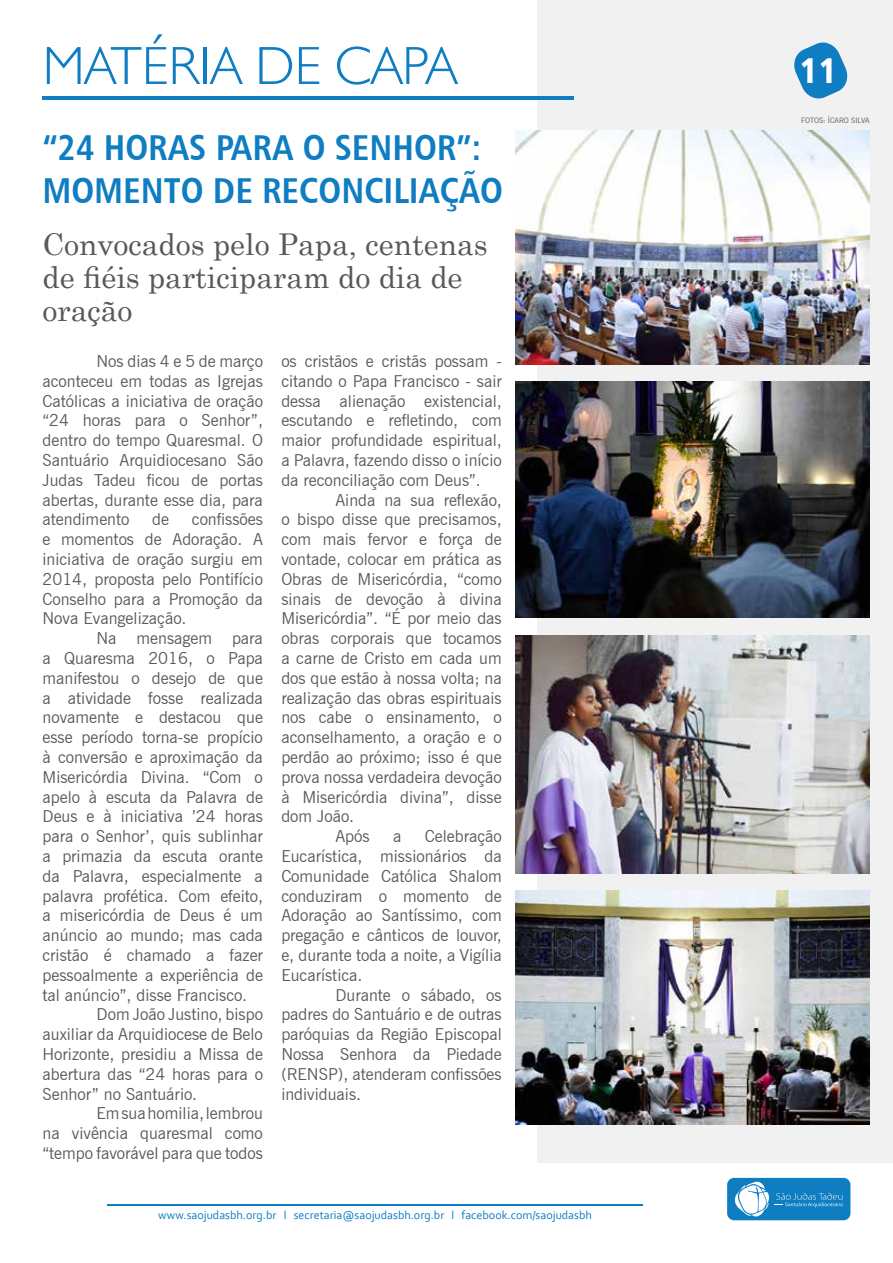
<style>
.page{position:relative;width:893px;height:1263px;background:#fff}
.page>*{position:absolute;margin:0;border:0;box-sizing:border-box;transform-origin:0 0}
.t1{font:300 54px "Humanist 521 BT";color:#0e7dc2}
.t2{font:36px/43.2px "Humanist 777 BT Bold Condensed B";color:#0e7dc2}
.t3{font:36px "Humanist 777 BT Black Condensed B";color:#fff}
.t4{font:30px/33px "Century Schoolbook";color:#58595b}
.t5{font:16.5px/19.8px "News Gothic BT";color:#58595b;text-align:justify}
.t6{font:12px "Corbel";color:#0e7dc2}
.t7{font:7.5px "News Gothic BT";color:#58595b}
</style>
<div class="page">
<div style="left:538px;top:0;width:355px;height:1162px;background:#f1f1f2"></div>
<hr style="left:108px;top:1204px;width:535px;height:1px;background:#0e7dc2">
<div style="left:727px;top:1178px;width:123px;height:42px;background:#0e7dc2;border-radius:7px"></div>
<svg style="left:734px;top:1181px;width:109px;height:36px"></svg>
<svg style="left:794px;top:42px;width:54px;height:57px"></svg>
<hr style="left:43px;top:96px;width:531px;height:4px;background:#0e7dc2">
<img style="left:516px;top:635px;width:354px;height:238px">
<img style="left:516px;top:130px;width:354px;height:235px">
<img style="left:516px;top:382px;width:354px;height:236px">
<img style="left:515px;top:890px;width:355px;height:235px">
<h1 class="t1" style="left:43px;top:32px;width:416px">MATÉRIA DE CAPA</h1>
<h2 class="t2" style="left:43px;top:125px;width:462px">“24 HORAS PARA O SENHOR”:<br>MOMENTO DE RECONCILIAÇÃO</h2>
<h3 class="t4" style="left:43px;top:225px;width:447px">Convocados pelo Papa, centenas de fiéis participaram do dia de oração</h3>
<p class="t5" style="left:43px;top:351px;width:222px;text-indent:54px">Nos dias 4 e 5 de março aconteceu em todas as Igrejas Católicas a iniciativa de oração “24 horas para o Senhor”, dentro do tempo Quaresmal. O Santuário Arquidiocesano São Judas Tadeu ficou de portas abertas, durante esse dia, para atendimento</p>
<p class="t5" style="left:43px;top:509px;width:222px;text-indent:149px">confissões e momentos de Adoração. A iniciativa de oração surgiu em 2014, proposta pelo Pontifício Conselho para a Promoção da Nova Evangelização.</p>
<p class="t5" style="left:97px;top:628px;width:168px">Na mensagem para</p>
<p class="t5" style="left:43px;top:648px;width:222px">a Quaresma 2016, o Papa</p>
<p class="t5" style="left:43px;top:668px;width:222px">manifestou o desejo de que</p>
<p class="t5" style="left:43px;top:688px;width:222px">a atividade fosse realizada</p>
<p class="t5" style="left:43px;top:707px;width:222px">novamente e destacou que</p>
<p class="t5" style="left:43px;top:727px;width:222px">esse período torna-se propício</p>
<p class="t5" style="left:43px;top:747px;width:222px">à conversão e aproximação da</p>
<p class="t5" style="left:43px;top:767px;width:222px">Misericórdia Divina. “Com o</p>
<p class="t5" style="left:43px;top:787px;width:222px">apelo à escuta da Palavra de</p>
<p class="t5" style="left:43px;top:806px;width:222px">Deus e à iniciativa ’24 horas</p>
<p class="t5" style="left:43px;top:826px;width:222px">para o Senhor’, quis sublinhar</p>
<p class="t5" style="left:43px;top:846px;width:222px">a primazia da escuta orante</p>
<p class="t5" style="left:43px;top:866px;width:222px">da Palavra, especialmente a</p>
<p class="t5" style="left:43px;top:886px;width:222px">palavra profética. Com efeito,</p>
<p class="t5" style="left:43px;top:905px;width:222px">a misericórdia de Deus é um</p>
<p class="t5" style="left:43px;top:925px;width:222px">anúncio ao mundo; mas cada</p>
<p class="t5" style="left:43px;top:945px;width:222px">cristão é chamado a fazer</p>
<p class="t5" style="left:43px;top:965px;width:222px">pessoalmente a experiência de</p>
<p class="t5" style="left:43px;top:985px;width:206px">tal anúncio”, disse Francisco.</p>
<p class="t5" style="left:97px;top:1004px;width:168px">Dom João Justino, bispo</p>
<p class="t5" style="left:43px;top:1024px;width:222px">auxiliar da Arquidiocese de Belo</p>
<p class="t5" style="left:43px;top:1044px;width:222px">Horizonte, presidiu a Missa de</p>
<p class="t5" style="left:43px;top:1064px;width:222px">abertura das “24 horas para o</p>
<p class="t5" style="left:43px;top:1084px;width:156px">Senhor” no Santuário.</p>
<p class="t5" style="left:97px;top:1103px;width:168px">Em sua homilia, lembrou</p>
<p class="t5" style="left:43px;top:1123px;width:222px">na vivência quaresmal como</p>
<p class="t5" style="left:43px;top:1143px;width:222px">“tempo favorável para que todos</p>
<p class="t5" style="left:152px;top:509px;width:18px">de</p>
<p class="t5" style="left:281px;top:351px;width:222px">os cristãos e cristãs possam - citando o Papa Francisco - sair dessa alienação existencial, escutando e refletindo, com maior profundidade espiritual, a Palavra, fazendo disso o início da reconciliação com Deus”.</p>
<p class="t5" style="left:335px;top:490px;width:168px">Ainda na sua reflexão,</p>
<p class="t5" style="left:281px;top:509px;width:222px">o bispo disse que precisamos,</p>
<p class="t5" style="left:281px;top:529px;width:222px">com mais fervor e força de</p>
<p class="t5" style="left:281px;top:549px;width:222px">vontade, colocar em prática as</p>
<p class="t5" style="left:281px;top:569px;width:222px">Obras de Misericórdia, “como</p>
<p class="t5" style="left:281px;top:589px;width:222px">sinais de devoção à divina</p>
<p class="t5" style="left:281px;top:608px;width:222px">Misericórdia”. “É por meio das</p>
<p class="t5" style="left:281px;top:628px;width:222px">obras corporais que tocamos</p>
<p class="t5" style="left:281px;top:648px;width:222px">a carne de Cristo em cada um</p>
<p class="t5" style="left:281px;top:668px;width:222px">dos que estão à nossa volta; na</p>
<p class="t5" style="left:281px;top:688px;width:222px">realização das obras espirituais</p>
<p class="t5" style="left:281px;top:707px;width:222px">nos cabe o ensinamento, o</p>
<p class="t5" style="left:281px;top:727px;width:222px">aconselhamento, a oração e o</p>
<p class="t5" style="left:281px;top:747px;width:222px">perdão ao próximo; isso é que</p>
<p class="t5" style="left:281px;top:767px;width:222px">prova nossa verdadeira devoção</p>
<p class="t5" style="left:281px;top:787px;width:222px">à Misericórdia divina”, disse</p>
<p class="t5" style="left:281px;top:806px;width:74px">dom João.</p>
<p class="t5" style="left:335px;top:826px;width:36px">Após</p>
<p class="t5" style="left:393px;top:826px;width:10px">a</p>
<p class="t5" style="left:281px;top:826px;width:222px;text-indent:144px">Celebração Eucarística, missionários da Comunidade Católica Shalom conduziram o momento de Adoração ao Santíssimo, com pregação e cânticos de louvor, e, durante toda a noite, a Vigília Eucarística.</p>
<p class="t5" style="left:281px;top:985px;width:222px;text-indent:54px">Durante o sábado, os padres do Santuário e de outras paróquias da Região Episcopal Nossa Senhora da Piedade (RENSP), atenderam confissões individuais.</p>
<p class="t6" style="left:158px;top:1207px;width:435px">www.saojudasbh.org.br l secretaria@saojudasbh.org.br l facebook.com/saojudasbh</p>
<h2 class="t3" style="left:800px;top:48px;width:39px">11</h2>
<p class="t7" style="left:801px;top:116px;width:70px">FOTOS: ÍCARO SILVA</p>
</div>
